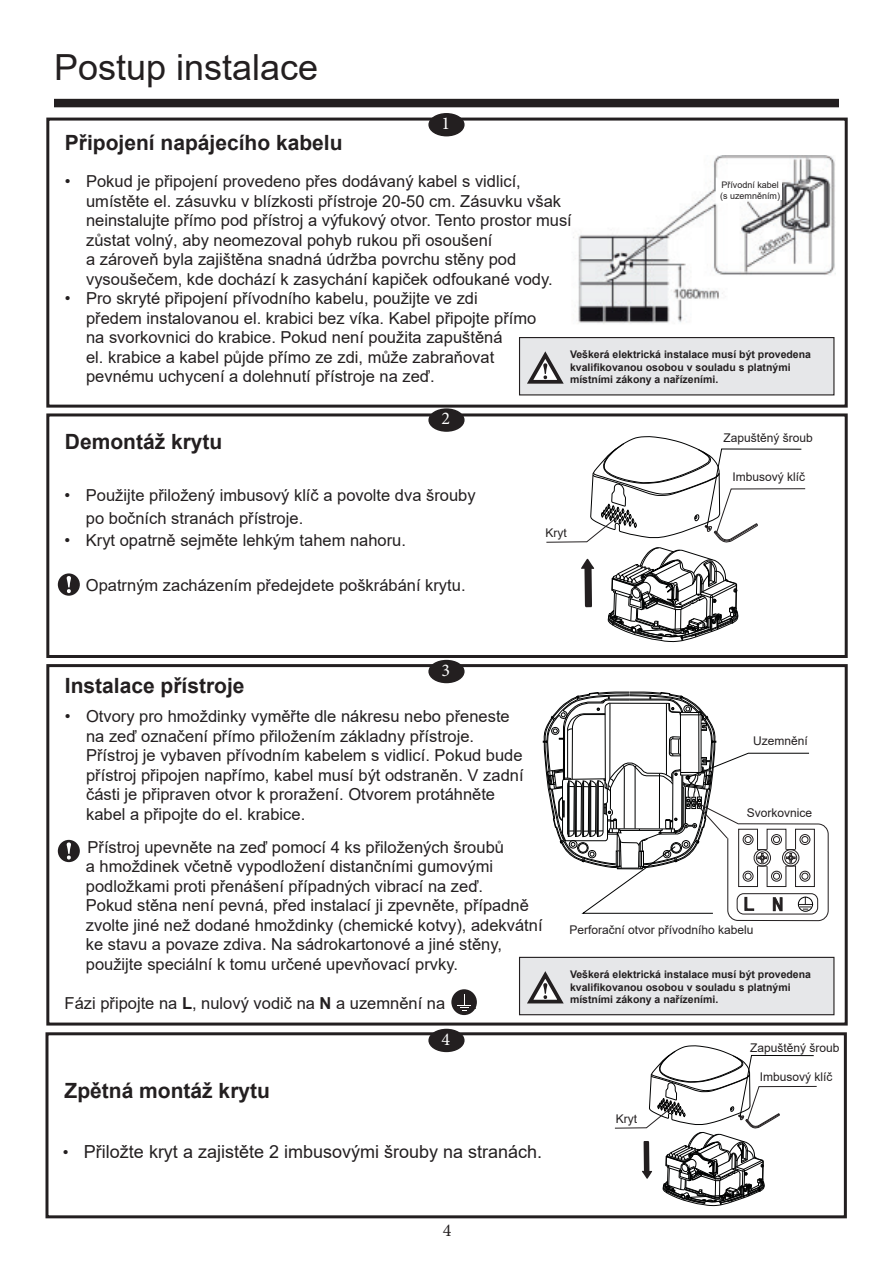
<style>
.page{position:relative;width:893px;height:1263px;background:#fff}
.page>*{position:absolute;margin:0;border:0;box-sizing:border-box;transform-origin:0 0}
.t1{font:36px "Arial";color:#231f20}
.t2{font:700 21px "Arial";color:#231f20}
.t3{font:18px "Arial";color:#231f20}
.t4{font:18px "Minion Pro";color:#fff}
.t5{font:18px "Minion Pro";color:#231f20}
.t6{font:16.5px/19.5px "Arial";color:#231f20}
.t7{font:12px "Arial";color:#231f20}
.t8{font:700 10.5px/12.6px "Arial";color:#231f20}
.t9{font:9px/10.8px "Arial";color:#231f20}
.s1{font-weight:700}
.s2{font-size:16.5px}
</style>
<div class="page">
<svg style="left:615px;top:1045px;width:202px;height:161px"></svg>
<svg style="left:543px;top:692px;width:285px;height:229px"></svg>
<div style="left:798px;top:897px;width:15px;height:14px;border:1px solid #010202;border-radius:50%"></div>
<svg style="left:546px;top:436px;width:259px;height:206px"></svg>
<img style="left:573px;top:156px;width:262px;height:192px">
<div style="left:46px;top:664px;width:802px;height:361px;border:3px solid #231f20"></div>
<div style="left:45px;top:1032px;width:802px;height:186px;border:3px solid #231f20"></div>
<div style="left:46px;top:118px;width:802px;height:290px;border:3px solid #231f20"></div>
<div style="left:55px;top:100px;width:783px;height:7px;background:#231f20"></div>
<div style="left:54px;top:99px;width:785px;height:8px;border:2px solid #231f20"></div>
<div style="left:46px;top:413px;width:802px;height:245px;border:3px solid #231f20"></div>
<div style="left:429px;top:114px;width:35px;height:22px;background:#231f20;border-radius:50%"></div>
<div style="left:428px;top:113px;width:37px;height:23px;border:2px solid #231f20;border-radius:50%"></div>
<div style="left:429px;top:409px;width:35px;height:22px;background:#231f20;border-radius:50%"></div>
<div style="left:428px;top:408px;width:37px;height:24px;border:2px solid #231f20;border-radius:50%"></div>
<div style="left:429px;top:661px;width:35px;height:21px;background:#231f20;border-radius:50%"></div>
<div style="left:428px;top:660px;width:37px;height:23px;border:2px solid #231f20;border-radius:50%"></div>
<div style="left:429px;top:1029px;width:35px;height:22px;background:#231f20;border-radius:50%"></div>
<div style="left:428px;top:1029px;width:37px;height:23px;border:2px solid #231f20;border-radius:50%"></div>
<div style="left:719px;top:181px;width:63px;height:19px;background:#fff"></div>
<svg style="left:58px;top:573px;width:22px;height:23px"></svg>
<svg style="left:58px;top:840px;width:22px;height:22px"></svg>
<div style="left:451px;top:989px;width:26px;height:26px;background:#231f20;border-radius:50%"></div>
<svg style="left:458px;top:994px;width:13px;height:17px"></svg>
<div style="left:519px;top:338px;width:315px;height:57px;background:#e6e7e9"></div>
<div style="left:519px;top:337px;width:315px;height:58px;border:1px solid #231f20"></div>
<svg style="left:527px;top:351px;width:37px;height:32px"></svg>
<div style="left:519px;top:957px;width:315px;height:58px;background:#e6e7e9"></div>
<div style="left:519px;top:957px;width:315px;height:58px;border:1px solid #231f20"></div>
<svg style="left:527px;top:971px;width:37px;height:32px"></svg>
<h1 class="t1" style="left:54px;top:43px;width:266px">Postup instalace</h1>
<p class="t2" style="left:65px;top:128px;width:279px">Připojení napájecího kabelu</p>
<p class="t4" style="left:441px;top:111px;width:10px">1</p>
<p class="t6" style="left:86px;top:171px;width:487px;text-indent:-21px">• Pokud je připojení provedeno přes dodávaný kabel s vidlicí, umístěte el. zásuvku v blízkosti přístroje 20-50 cm. Zásuvku však neinstalujte přímo pod přístroj a výfukový otvor. Tento prostor musí zůstat volný, aby neomezoval pohyb rukou při osoušení<br>a zároveň byla zajištěna snadná údržba povrchu stěny pod vysoušečem, kde dochází k zasychání kapiček odfoukané vody.</p>
<p class="t6" style="left:86px;top:288px;width:452px;text-indent:-21px">• Pro skryté připojení přívodního kabelu, použijte ve zdi předem instalovanou el. krabici bez víka. Kabel připojte přímo na svorkovnici do krabice. Pokud není použita zapuštěná<br>el. krabice a kabel půjde přímo ze zdi, může zabraňovat pevnému uchycení a dolehnutí přístroje na zeď.</p>
<p class="t9" style="left:720px;top:180px;width:62px">Přívodní kabel (s uzemněním)</p>
<p class="t8" style="left:570px;top:348px;width:243px">Veškerá elektrická instalace musí být provedena kvalifikovanou osobou v souladu s platnými místními zákony a nařízeními.</p>
<p class="t4" style="left:441px;top:407px;width:10px">2</p>
<p class="t2" style="left:65px;top:427px;width:159px">Demontáž krytu</p>
<p class="t6" style="left:86px;top:484px;width:391px;line-height:22.5px;text-indent:-21px">• Použijte přiložený imbusový klíč a povolte dva šrouby po bočních stranách přístroje.</p>
<p class="t6" style="left:65px;top:531px;width:343px">• Kryt opatrně sejměte lehkým tahem nahoru.</p>
<p class="t6" style="left:86px;top:576px;width:381px">Opatrným zacházením předejdete poškrábání krytu.</p>
<p class="t7" style="left:545px;top:524px;width:23px">Kryt</p>
<p class="t7" style="left:723px;top:430px;width:91px">Zapuštěný šroub</p>
<p class="t7" style="left:732px;top:469px;width:74px">Imbusový klíč</p>
<p class="t4" style="left:441px;top:658px;width:10px">3</p>
<p class="t2" style="left:65px;top:671px;width:181px">Instalace přístroje</p>
<p class="t6" style="left:86px;top:707px;width:439px;text-indent:-21px">• Otvory pro hmoždinky vyměřte dle nákresu nebo přeneste na zeď označení přímo přiložením základny přístroje.<br>Přístroj je vybaven přívodním kabelem s vidlicí. Pokud bude přístroj připojen napřímo, kabel musí být odstraněn. V zadní části je připraven otvor k proražení. Otvorem protáhněte kabel a připojte do el. krabice.</p>
<p class="t6" style="left:86px;top:837px;width:458px">Přístroj upevněte na zeď pomocí 4 ks přiložených šroubů<br>a hmoždinek včetně vypodložení distančními gumovými podložkami proti přenášení případných vibrací na zeď.<br>Pokud stěna není pevná, před instalací ji zpevněte, případně zvolte jiné než dodané hmoždinky (chemické kotvy), adekvátní ke stavu a povaze zdiva. Na sádrokartonové a jiné stěny, použijte speciální k tomu určené upevňovací prvky.</p>
<p class="t6" style="left:65px;top:993px;width:382px">Fázi připojte na <span class="s1">L</span>, nulový vodič na <span class="s1">N</span> a uzemnění na</p>
<p class="t6" style="left:473px;top:993px;width:6px">.</p>
<p class="t2" style="left:65px;top:1075px;width:207px">Zpětná montáž krytu</p>
<p class="t4" style="left:441px;top:1027px;width:10px">4</p>
<p class="t3" style="left:63px;top:1139px;width:481px"><span class="s2">•</span> Přiložte kryt a zajistěte 2 imbusovými šrouby na stranách.</p>
<p class="t5" style="left:443px;top:1218px;width:10px">4</p>
<p class="t7" style="left:753px;top:732px;width:56px">Uzemnění</p>
<p class="t7" style="left:747px;top:804px;width:67px">Svorkovnice</p>
<p class="t7" style="left:569px;top:922px;width:186px">Perforační otvor přívodního kabelu</p>
<p class="t8" style="left:570px;top:968px;width:243px">Veškerá elektrická instalace musí být provedena kvalifikovanou osobou v souladu s platnými místními zákony a nařízeními.</p>
<p class="t7" style="left:750px;top:1039px;width:91px">Zapuštěný šroub</p>
<p class="t7" style="left:616px;top:1110px;width:23px">Kryt</p>
<p class="t7" style="left:760px;top:1069px;width:74px">Imbusový klíč</p>
</div>
